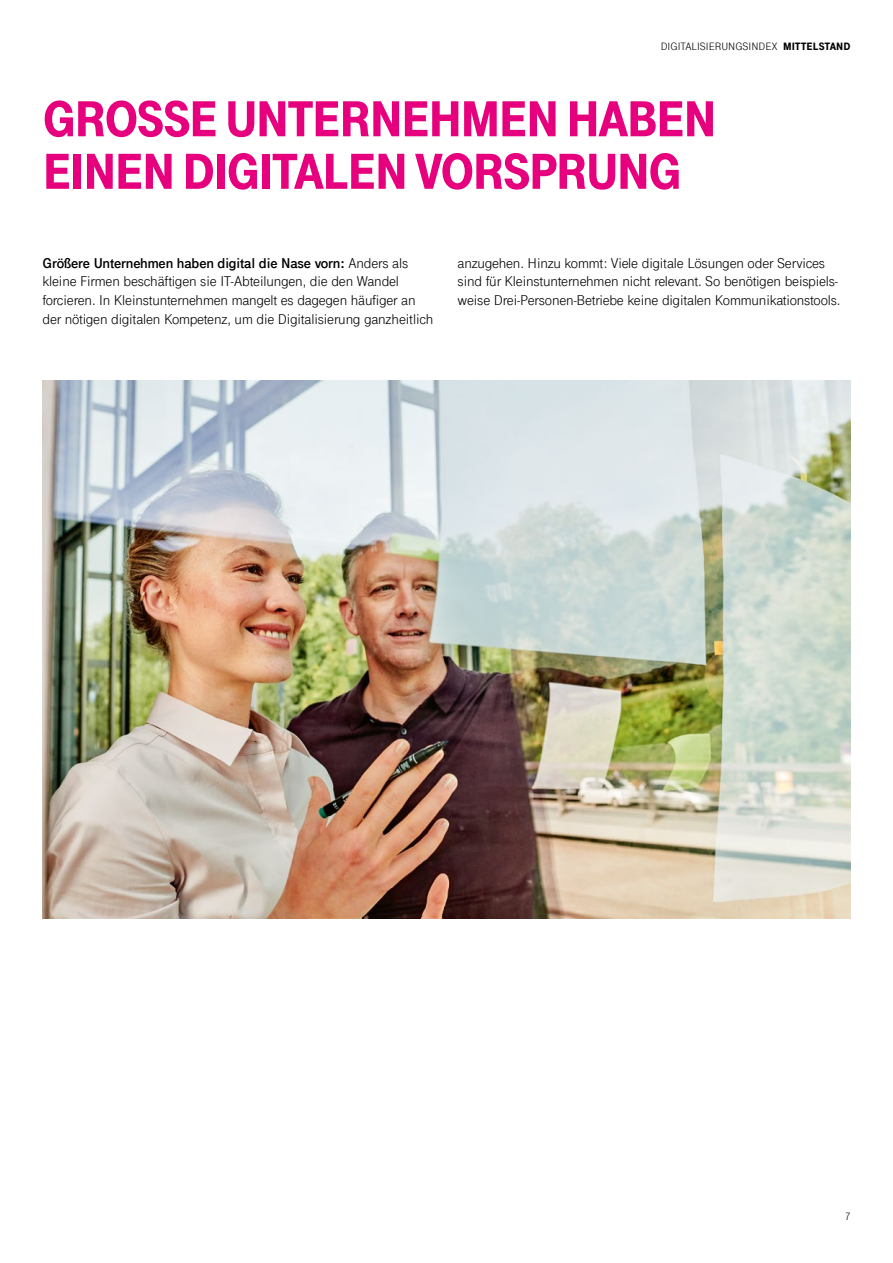
<style>
.page{position:relative;width:893px;height:1263px;background:#fff}
.page>*{position:absolute;margin:0;border:0;box-sizing:border-box;transform-origin:0 0}
.t1{font:900 52.5px/52.5px "Tele Grotesk Next";letter-spacing:-.035em;color:#e6007d}
.t2{font:15px/18.8px "Tele Grotesk Next";letter-spacing:-.01em;color:#000}
.t3{font:11.25px "Tele Grotesk Next";color:#000}
.s1{font-weight:900}
.s2{font-weight:700}
</style>
<div class="page">
<img style="left:43px;top:380px;width:807px;height:539px">
<p class="t3" style="left:661px;top:40px;width:191px">DIGITALISIERUNGSINDEX <span class="s1">MITTELSTAND</span></p>
<h1 class="t1" style="left:43px;top:93px;width:676px">GROSSE UNTERNEHMEN HABEN<br>EINEN DIGITALEN VORSPRUNG</h1>
<p class="t2" style="left:43px;top:253px;width:392px"><span class="s2">Größere Unternehmen haben digital die Nase vorn:</span> Anders als kleine Firmen beschäftigen sie IT-Abteilungen, die den Wandel forcieren. In Kleinstunternehmen mangelt es dagegen häufiger an der nötigen digitalen Kompetenz, um die Digitalisierung ganzheitlich</p>
<p class="t2" style="left:458px;top:253px;width:384px">anzugehen. Hinzu kommt: Viele digitale Lösungen oder Services sind für Kleinstunternehmen nicht relevant. So benötigen beispiels&shy;weise Drei-Personen-Betriebe keine digitalen Kommunikationstools.</p>
<p class="t3" style="left:845px;top:1210px;width:7px">7</p>
</div>
